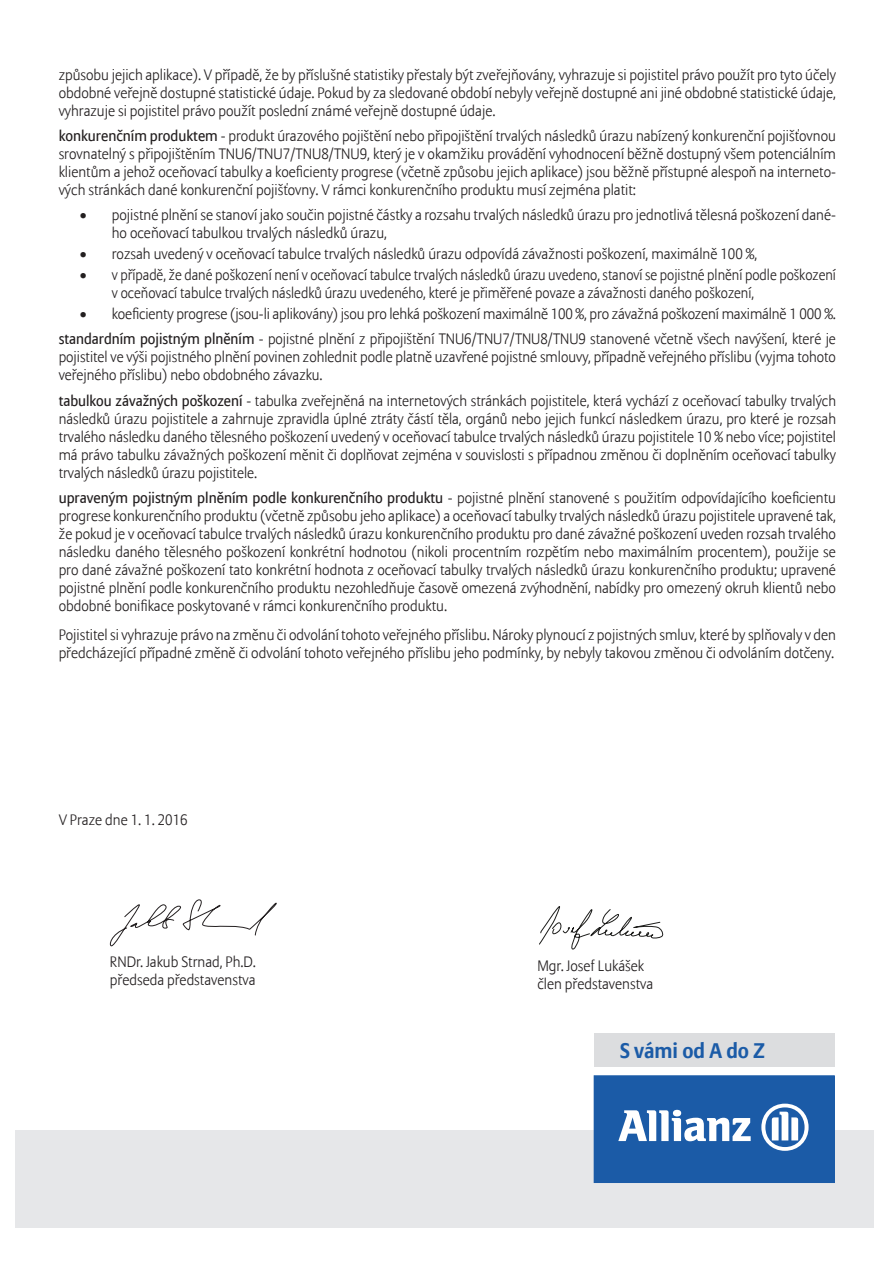
<style>
.page{position:relative;width:893px;height:1263px;background:#fff}
.page>*{position:absolute;margin:0;border:0;box-sizing:border-box;transform-origin:0 0}
.t1{font:700 21px "Allianz Sans";color:#1b5ba7}
.Heading_4{font:300 15px/18px "Allianz Sans";color:#231f20;text-align:justify}
.Heading_4-2{font:300 15px/18px "Allianz Sans";color:#231f20;scale:.96 1}
.s1{font-weight:400}
</style>
<div class="page">
<div style="left:15px;top:1130px;width:858px;height:98px;background:#e6e7e9"></div>
<div style="left:594px;top:1033px;width:240px;height:34px;background:#dcdddf"></div>
<div style="left:594px;top:1076px;width:240px;height:106px;background:#1b5ba7"></div>
<svg style="left:618px;top:1110px;width:133px;height:31px"></svg>
<svg style="left:761px;top:1104px;width:48px;height:47px"></svg>
<svg style="left:109px;top:899px;width:168px;height:48px"></svg>
<svg style="left:539px;top:906px;width:125px;height:44px"></svg>
<p class="Heading_4" style="left:59px;top:66px;width:779px">způsobu jejich aplikace). V případě, že by příslušné statistiky přestaly být zveřejňovány, vyhrazuje si pojistitel právo použít pro tyto účely obdobné veřejně dostupné statistické údaje. Pokud by za sledované období nebyly veřejně dostupné ani jiné obdobné statistické údaje, vyhrazuje si pojistitel právo použít poslední známé veřejně dostupné údaje.</p>
<p class="Heading_4" style="left:59px;top:127px;width:779px"><span class="s1">konkurenčním produktem</span> - produkt úrazového pojištění nebo připojištění trvalých následků úrazu nabízený konkurenční pojišťovnou srovnatelný s připojištěním TNU6/TNU7/TNU8/TNU9, který je v okamžiku provádění vyhodnocení běžně dostupný všem potenciálním klientům a jehož oceňovací tabulky a koeficienty progrese (včetně způsobu jejich aplikace) jsou běžně přístupné alespoň na interneto&shy;vých stránkách dané konkurenční pojišťovny. V rámci konkurenčního produktu musí zejména platit:</p>
<p class="Heading_4" style="left:112px;top:207px;width:726px;text-indent:-32px">• pojistné plnění se stanoví jako součin pojistné částky a rozsahu trvalých následků úrazu pro jednotlivá tělesná poškození dané&shy;ho oceňovací tabulkou trvalých následků úrazu,</p>
<p class="Heading_4" style="left:80px;top:246px;width:679px">• rozsah uvedený v oceňovací tabulce trvalých následků úrazu odpovídá závažnosti poškození, maximálně 100 %,</p>
<p class="Heading_4-2" style="left:112px;top:267px;width:756px;text-indent:-32px">• v případě, že dané poškození není v oceňovací tabulce trvalých následků úrazu uvedeno, stanoví se pojistné plnění podle poškození v oceňovací tabulce trvalých následků úrazu uvedeného, které je přiměřené povaze a závažnosti daného poškození,</p>
<p class="Heading_4" style="left:80px;top:306px;width:758px">• koeficienty progrese (jsou-li aplikovány) jsou pro lehká poškození maximálně 100 %, pro závažná poškození maximálně 1 000 %.</p>
<p class="Heading_4" style="left:59px;top:331px;width:779px"><span class="s1">standardním pojistným plněním</span> - pojistné plnění z připojištění TNU6/TNU7/TNU8/TNU9 stanovené včetně všech navýšení, které je pojistitel ve výši pojistného plnění povinen zohlednit podle platně uzavřené pojistné smlouvy, případně veřejného příslibu (vyjma tohoto veřejného příslibu) nebo obdobného závazku.</p>
<p class="Heading_4" style="left:59px;top:392px;width:779px"><span class="s1">tabulkou závažných poškození</span> - tabulka zveřejněná na internetových stránkách pojistitele, která vychází z oceňovací tabulky trvalých následků úrazu pojistitele a zahrnuje zpravidla úplné ztráty částí těla, orgánů nebo jejich funkcí následkem úrazu, pro které je rozsah trvalého následku daného tělesného poškození uvedený v oceňovací tabulce trvalých následků úrazu pojistitele 10 % nebo více; pojistitel má právo tabulku závažných poškození měnit či doplňovat zejména v souvislosti s případnou změnou či doplněním oceňovací tabulky trvalých následků úrazu pojistitele.</p>
<p class="Heading_4" style="left:59px;top:489px;width:779px"><span class="s1">upraveným pojistným plněním podle konkurenčního produktu</span> - pojistné plnění stanovené s použitím odpovídajícího koeficientu progrese konkurenčního produktu (včetně způsobu jeho aplikace) a oceňovací tabulky trvalých následků úrazu pojistitele upravené tak, že pokud je v oceňovací tabulce trvalých následků úrazu konkurenčního produktu pro dané závažné poškození uveden rozsah trvalého následku daného tělesného poškození konkrétní hodnotou (nikoli procentním rozpětím nebo maximálním procentem), použije se pro dané závažné poškození tato konkrétní hodnota z oceňovací tabulky trvalých následků úrazu konkurenčního produktu; upravené pojistné plnění podle konkurenčního produktu nezohledňuje časově omezená zvýhodnění, nabídky pro omezený okruh klientů nebo obdobné bonifikace poskytované v rámci konkurenčního produktu.</p>
<p class="Heading_4" style="left:59px;top:627px;width:779px">Pojistitel si vyhrazuje právo na změnu či odvolání tohoto veřejného příslibu. Nároky plynoucí z pojistných smluv, které by splňovaly v den předcházející případné změně či odvolání tohoto veřejného příslibu jeho podmínky, by nebyly takovou změnou či odvoláním dotčeny.</p>
<p class="Heading_4" style="left:59px;top:812px;width:131px">V Praze dne 1. 1. 2016</p>
<p class="Heading_4" style="left:110px;top:953px;width:148px">RNDr. Jakub Strnad, Ph.D.</p>
<p class="Heading_4" style="left:110px;top:971px;width:147px">předseda představenstva</p>
<p class="Heading_4" style="left:537px;top:958px;width:108px">Mgr. Josef Lukášek</p>
<p class="Heading_4" style="left:537px;top:976px;width:117px">člen představenstva</p>
<p class="t1" style="left:620px;top:1038px;width:147px">S vámi od A do Z</p>
</div>
